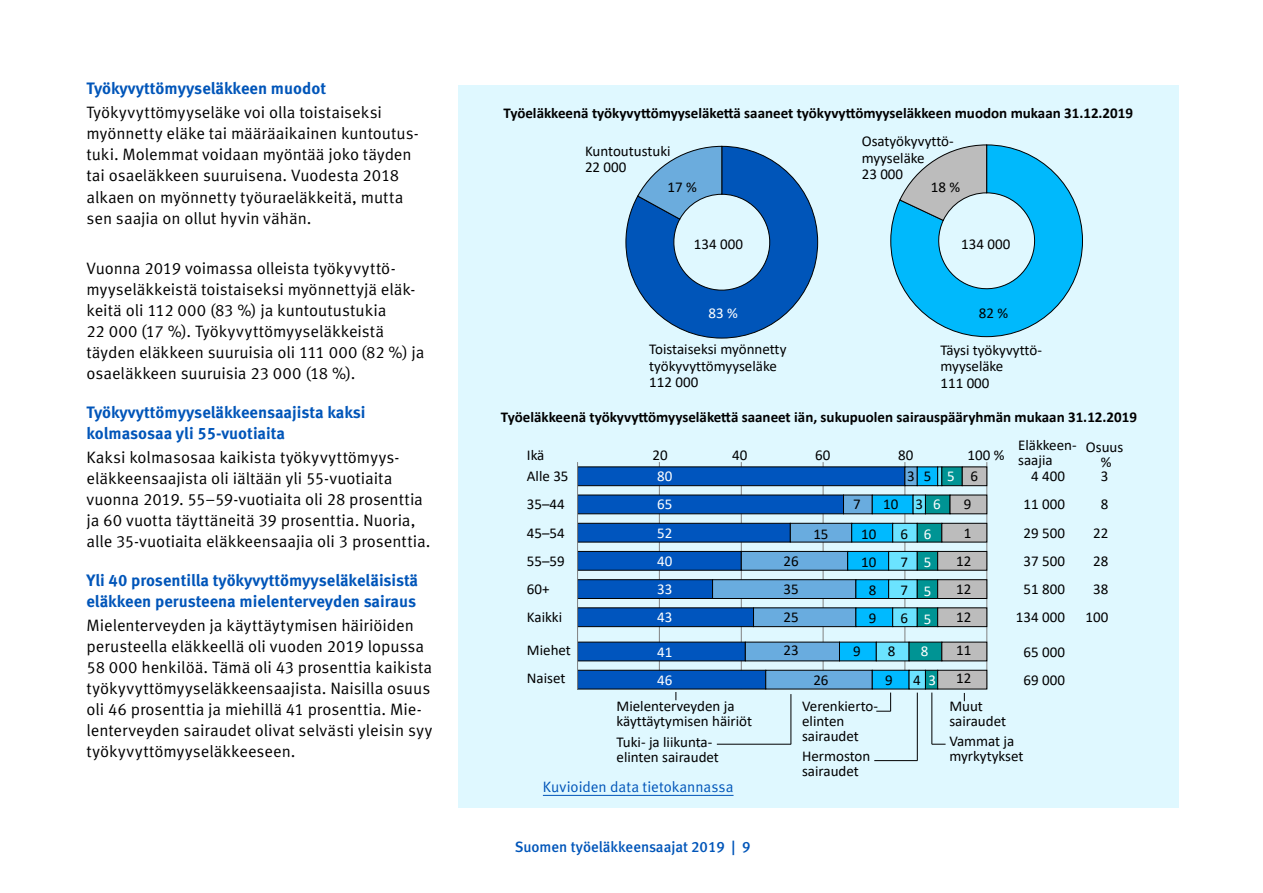
<style>
.page{position:relative;width:1263px;height:893px;background:#fff}
.page>*{position:absolute;margin:0;border:0;box-sizing:border-box;transform-origin:0 0}
.Leipä{font:16.5px/21px "Meta Pro Norm";color:#000}
._3__otsikko{font:16.5px/21px "Meta Pro Norm";letter-spacing:-.005em;color:#000}
._3__otsikko-2{font:700 16.5px/21px "Meta Pro";color:#0055b9}
.t1{font:15px/28.2px "Calibri";color:#000}
.Graafiotsikko{font:700 15px "Calibri";color:#000}
.t2{font:15px "Meta Medium LF";color:#0055b9}
.Linkkiteksti{font:15px "Meta Normal LF";color:#0055b9}
.t3{font:15px/28.2px "Calibri";color:#fff;text-align:justify}
.s1{color:#fff}
</style>
<div class="page">
<div style="left:458px;top:85px;width:720px;height:723px;background:#dff8ff"></div>
<hr style="left:659px;top:462px;width:1px;height:227px;background:#818181">
<hr style="left:741px;top:462px;width:1px;height:227px;background:#818181">
<hr style="left:823px;top:462px;width:1px;height:227px;background:#818181">
<hr style="left:904px;top:462px;width:1px;height:227px;background:#818181">
<hr style="left:986px;top:462px;width:1px;height:227px;background:#818181">
<svg style="left:577px;top:466px;width:135px;height:224px"></svg>
<svg style="left:712px;top:466px;width:127px;height:224px"></svg>
<hr style="left:577px;top:462px;width:1px;height:227px;background:#818181">
<hr style="left:717px;top:744px;width:74px;height:1px;background:#000">
<hr style="left:790px;top:694px;width:1px;height:50px;background:#000">
<hr style="left:874px;top:760px;width:43px;height:1px;background:#000">
<hr style="left:917px;top:693px;width:1px;height:68px;background:#000">
<svg style="left:932px;top:744px;width:13px;height:1px"></svg>
<hr style="left:931px;top:693px;width:1px;height:51px;background:#000">
<svg style="left:839px;top:466px;width:148px;height:246px"></svg>
<svg style="left:625px;top:146px;width:193px;height:193px"></svg>
<svg style="left:890px;top:144px;width:193px;height:193px"></svg>
<hr style="left:543px;top:795px;width:190px;height:1px;background:#0055b9">
<h2 class="_3__otsikko-2" style="left:86px;top:77px;width:241px">Työkyvyttömyyseläkkeen muodot</h2>
<h2 class="_3__otsikko" style="left:86px;top:101px;width:334px">Työkyvyttömyyseläke voi olla toistaiseksi myönnetty eläke tai määräaikainen kuntoutus&shy;tuki. Molemmat voidaan myöntää joko täyden tai osaeläkkeen suuruisena. Vuodesta 2018 alkaen on myönnetty työuraeläkkeitä, mutta sen saajia on ollut hyvin vähän.</h2>
<p class="Leipä" style="left:86px;top:257px;width:330px">Vuonna 2019 voimassa olleista työkyvyttö&shy;myyseläkkeistä toistaiseksi myönnettyjä eläk&shy;keitä oli 112 000 (83 %) ja kuntoutustukia</p>
<p class="Leipä" style="left:86px;top:320px;width:340px">22 000 (17 %). Työkyvyttömyyseläkkeistä täyden eläkkeen suuruisia oli 111 000 (82 %) ja osaeläkkeen suuruisia 23 000 (18 %).</p>
<h2 class="_3__otsikko-2" style="left:86px;top:401px;width:281px">Työkyvyttömyyseläkkeensaajista kaksi kolmasosaa yli 55-vuotiaita</h2>
<p class="Leipä" style="left:86px;top:446px;width:346px">Kaksi kolmasosaa kaikista työkyvyttömyys&shy;eläkkeensaajista oli iältään yli 55-vuotiaita vuonna 2019. 55–59-vuotiaita oli 28 prosenttia ja 60 vuotta täyttäneitä 39 prosenttia. Nuoria, alle 35-vuotiaita eläkkeensaajia oli 3 prosenttia.</p>
<h2 class="_3__otsikko-2" style="left:86px;top:569px;width:333px">Yli 40 prosentilla työkyvyttömyyseläkeläisistä eläkkeen perusteena mielenterveyden sairaus</h2>
<p class="Leipä" style="left:86px;top:614px;width:347px">Mielenterveyden ja käyttäytymisen häiriöiden perusteella eläkkeellä oli vuoden 2019 lopussa 58 000 henkilöä. Tämä oli 43 prosenttia kaikista työkyvyttömyyseläkkeensaajista. Naisilla osuus oli 46 prosenttia ja miehillä 41 prosenttia. Mie&shy;lenterveyden sairaudet olivat selvästi yleisin syy työkyvyttömyyseläkkeeseen.</p>
<p class="Graafiotsikko" style="left:503px;top:102px;width:631px">Työeläkkeenä työkyvyttömyyseläkettä saaneet työkyvyttömyyseläkkeen muodon mukaan 31.12.2019</p>
<p class="t1" style="left:585px;top:142px;width:87px;line-height:16.5px">Kuntoutustuki<br>22 000</p>
<p class="t1" style="left:668px;top:172px;width:31px">17 %</p>
<p class="t1" style="left:862px;top:133px;width:93px;line-height:16.5px">Osatyökyvyttö&shy;myyseläke<br>23 000</p>
<p class="t1" style="left:931px;top:172px;width:31px">18 %</p>
<p class="t1" style="left:694px;top:229px;width:51px">134 000</p>
<p class="t1" style="left:961px;top:229px;width:51px">134 000</p>
<p class="t3" style="left:709px;top:298px;width:31px">83 %</p>
<p class="t1" style="left:979px;top:298px;width:31px">82 %</p>
<p class="t1" style="left:649px;top:341px;width:139px;line-height:16.5px">Toistaiseksi myönnetty työkyvyttömyyseläke<br>112 000</p>
<p class="t1" style="left:940px;top:341px;width:103px;line-height:16.5px">Täysi työkyvyttö&shy;myyseläke<br>111 000</p>
<p class="Graafiotsikko" style="left:501px;top:406px;width:637px">Työeläkkeenä työkyvyttömyyseläkettä saaneet iän, sukupuolen sairauspääryhmän mukaan 31.12.2019</p>
<p class="t1" style="left:527px;top:443px;width:43px;line-height:21.6px">Ikä<br>Alle 35</p>
<p class="t1" style="left:527px;top:490px;width:39px">35–44<br>45–54<br>55–59<br>60+<br>Kaikki</p>
<p class="t1" style="left:527px;top:636px;width:46px">Miehet<br>Naiset</p>
<p class="t1" style="left:652px;top:440px;width:17px">20</p>
<p class="t1" style="left:732px;top:440px;width:17px">40</p>
<p class="t1" style="left:815px;top:440px;width:17px">60</p>
<p class="t1" style="left:898px;top:440px;width:17px">80</p>
<p class="t1" style="left:968px;top:440px;width:38px">100 %</p>
<p class="t1" style="left:1018px;top:437px;width:60px;line-height:15px">Eläkkeen&shy;saajia</p>
<p class="t1" style="left:1086px;top:439px;width:39px;line-height:15px;text-align:center">Osuus %</p>
<p class="t1" style="left:1016px;top:462px;width:51px;text-align:right">4 400<br>11 000<br>29 500<br>37 500<br>51 800<br>134 000</p>
<p class="t1" style="left:1023px;top:637px;width:43px">65 000<br>69 000</p>
<p class="t3" style="left:657px;top:462px;width:17px">80<br>65<br>52<br>40<br>33<br>43</p>
<p class="t3" style="left:657px;top:637px;width:17px">41<br>46</p>
<p class="t1" style="left:907px;top:462px;width:72px">35<span class="s1">5</span>6</p>
<p class="t1" style="left:1086px;top:462px;width:24px;text-align:right">3<br>8<br>22<br>28<br>38<br>100</p>
<p class="t1" style="left:853px;top:490px;width:9px">7</p>
<p class="t1" style="left:883px;top:490px;width:59px">10 3<span class="s1">6</span></p>
<p class="t1" style="left:956px;top:490px;width:17px;text-align:center">9<br>1<br>12<br>12<br>12</p>
<p class="t1" style="left:956px;top:636px;width:17px">11<br>12</p>
<p class="t1" style="left:861px;top:519px;width:17px;text-align:center">10<br>10<br>8<br>9</p>
<p class="t1" style="left:900px;top:519px;width:9px;text-align:justify">6<br>7<br>7<br>6</p>
<p class="t3" style="left:924px;top:520px;width:9px">6<br>5<br>5<br>5</p>
<p class="t1" style="left:813px;top:519px;width:17px">15</p>
<p class="t1" style="left:783px;top:546px;width:17px;text-align:justify">26<br>35<br>25</p>
<p class="t1" style="left:783px;top:636px;width:17px">23</p>
<p class="t1" style="left:853px;top:636px;width:9px">9</p>
<p class="t1" style="left:888px;top:636px;width:9px">8</p>
<p class="t3" style="left:921px;top:636px;width:9px">8</p>
<p class="t1" style="left:813px;top:665px;width:17px">26</p>
<p class="t1" style="left:885px;top:665px;width:9px">9</p>
<p class="t1" style="left:913px;top:665px;width:24px">4 <span class="s1">3</span></p>
<p class="t1" style="left:616px;top:698px;width:137px;line-height:15px">Mielenterveyden ja käyttäytymisen häiriöt</p>
<p class="t1" style="left:616px;top:734px;width:104px;line-height:15px">Tuki- ja liikunta&shy;elinten sairaudet</p>
<p class="Linkkiteksti" style="left:543px;top:778px;width:192px">Kuvioiden data tietokannassa</p>
<p class="t2" style="left:515px;top:838px;width:237px">Suomen työeläkkeensaajat 2019 | 9</p>
<p class="t1" style="left:802px;top:698px;width:77px;line-height:15px">Verenkierto&shy;elinten sairaudet</p>
<p class="t1" style="left:802px;top:748px;width:70px;line-height:15px">Hermoston sairaudet</p>
<p class="t1" style="left:949px;top:698px;width:58px;line-height:15px">Muut sairaudet</p>
<p class="t1" style="left:949px;top:733px;width:76px;line-height:15px">Vammat ja myrkytykset</p>
</div>
